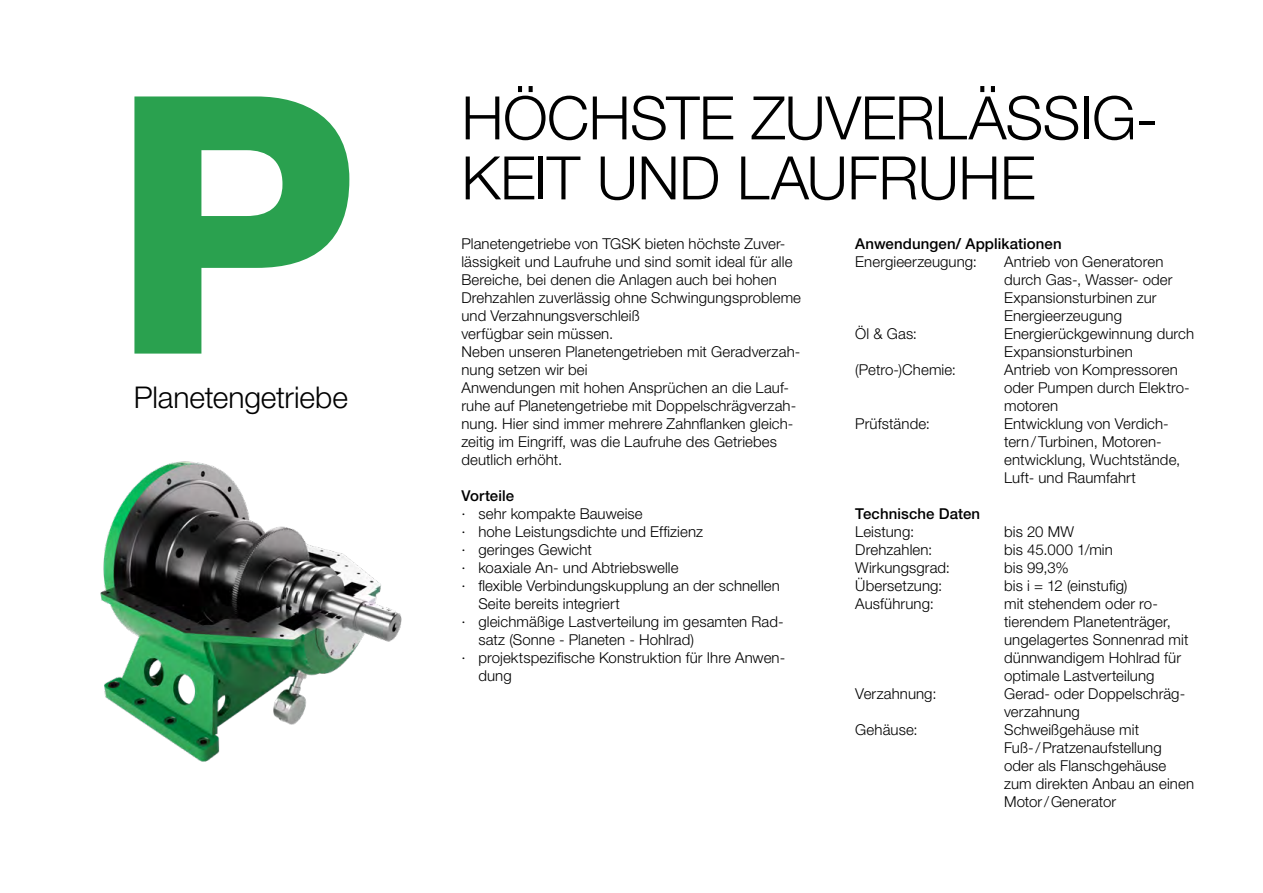
<style>
.page{position:relative;width:1263px;height:893px;background:#fff}
.page>*{position:absolute;margin:0;border:0;box-sizing:border-box;transform-origin:0 0}
.t1{font:800 360px "Helvetica Neue LT Std";color:#2aa14f}
.t2{font:300 60px/60px "Helvetica Neue LT Std";letter-spacing:-.01em;color:#000}
.t3{font:300 30px "Helvetica Neue LT Std";letter-spacing:-.005em;color:#000}
.t4{font:300 15px/18px "Helvetica Neue LT Std";letter-spacing:.005em;color:#000}
.t5{font:500 15px "Helvetica Neue LT Std";letter-spacing:.005em;color:#000}
</style>
<div class="page">
<img style="left:100px;top:461px;width:302px;height:301px">
<h1 class="t1" style="left:111px;top:11px;width:248px">P</h1>
<h3 class="t3" style="left:134px;top:379px;width:215px">Planetengetriebe</h3>
<h2 class="t2" style="left:461px;top:87px;width:699px">HÖCHSTE ZUVERLÄSSIG-<br>KEIT UND LAUFRUHE</h2>
<p class="t5" style="left:855px;top:235px;width:208px">Anwendungen/ Applikationen</p>
<p class="t4" style="left:855px;top:252px;width:123px">Energieerzeugung:</p>
<p class="t4" style="left:1004px;top:252px;width:170px">Antrieb von Generatoren durch Gas-, Wasser- oder<br>Expansionsturbinen zur<br>Energieerzeugung</p>
<p class="t4" style="left:855px;top:324px;width:63px">Öl &amp; Gas:</p>
<p class="t4" style="left:1004px;top:324px;width:192px">Energierückgewinnung durch<br>Expansionsturbinen</p>
<p class="t4" style="left:855px;top:360px;width:102px">(Petro-)Chemie:</p>
<p class="t4" style="left:1004px;top:360px;width:187px">Antrieb von Kompressoren oder Pumpen durch Elektro&shy;motoren</p>
<p class="t4" style="left:855px;top:414px;width:76px">Prüfstände:</p>
<p class="t4" style="left:1004px;top:414px;width:178px">Entwicklung von Verdich&shy;tern/Turbinen, Motoren&shy;entwicklung, Wuchtstände,<br>Luft- und Raumfahrt</p>
<p class="t4" style="left:461px;top:234px;width:341px">Planetengetriebe von TGSK bieten höchste Zuver&shy;lässigkeit und Laufruhe und sind somit ideal für alle Bereiche, bei denen die Anlagen auch bei hohen Drehzahlen zuverlässig ohne Schwingungsprobleme und Verzahnungsverschleiß<br>verfügbar sein müssen.<br>Neben unseren Planetengetrieben mit Geradverzah&shy;nung setzen wir bei<br>Anwendungen mit hohen Ansprüchen an die Lauf&shy;ruhe auf Planetengetriebe mit Doppelschrägverzah&shy;nung. Hier sind immer mehrere Zahnflanken gleich&shy;zeitig im Eingriff, was die Laufruhe des Getriebes deutlich erhöht.</p>
<p class="t5" style="left:461px;top:487px;width:54px">Vorteile</p>
<p class="t4" style="left:461px;top:504px;width:183px">∙ sehr kompakte Bauweise</p>
<p class="t4" style="left:461px;top:522px;width:243px">∙ hohe Leistungsdichte und Effizienz</p>
<p class="t4" style="left:461px;top:540px;width:132px">∙ geringes Gewicht</p>
<p class="t4" style="left:461px;top:558px;width:219px">∙ koaxiale An- und Abtriebswelle</p>
<p class="t4" style="left:461px;top:576px;width:320px">∙ flexible Verbindungskupplung an der schnellen</p>
<p class="t4" style="left:478px;top:594px;width:143px">Seite bereits integriert</p>
<p class="t4" style="left:461px;top:612px;width:324px">∙ gleichmäßige Lastverteilung im gesamten Rad-</p>
<p class="t4" style="left:478px;top:630px;width:217px">satz (Sonne - Planeten - Hohlrad)</p>
<p class="t4" style="left:461px;top:648px;width:325px">∙ projektspezifische Konstruktion für Ihre Anwen-</p>
<p class="t4" style="left:478px;top:666px;width:35px">dung</p>
<p class="t5" style="left:855px;top:505px;width:126px">Technische Daten</p>
<p class="t4" style="left:855px;top:522px;width:60px">Leistung:</p>
<p class="t4" style="left:1004px;top:522px;width:71px">bis 20 MW</p>
<p class="t4" style="left:855px;top:540px;width:79px">Drehzahlen:</p>
<p class="t4" style="left:1004px;top:540px;width:110px">bis 45.000 1/min</p>
<p class="t4" style="left:855px;top:558px;width:96px">Wirkungsgrad:</p>
<p class="t4" style="left:1004px;top:558px;width:66px">bis 99,3%</p>
<p class="t4" style="left:855px;top:576px;width:89px">Übersetzung:</p>
<p class="t4" style="left:1004px;top:576px;width:125px">bis i = 12 (einstufig)</p>
<p class="t4" style="left:855px;top:594px;width:80px">Ausführung:</p>
<p class="t4" style="left:1004px;top:594px;width:186px">mit stehendem oder ro&shy;tierendem Planetenträger, ungelagertes Sonnenrad mit dünnwandigem Hohlrad für optimale Lastverteilung</p>
<p class="t4" style="left:855px;top:684px;width:83px">Verzahnung:</p>
<p class="t4" style="left:1004px;top:684px;width:183px">Gerad- oder Doppelschräg&shy;verzahnung</p>
<p class="t4" style="left:855px;top:720px;width:64px">Gehäuse:</p>
<p class="t4" style="left:1004px;top:720px;width:191px">Schweißgehäuse mit<br>Fuß-/Pratzenaufstellung oder als Flanschgehäuse zum direkten Anbau an einen<br>Motor/Generator</p>
</div>
